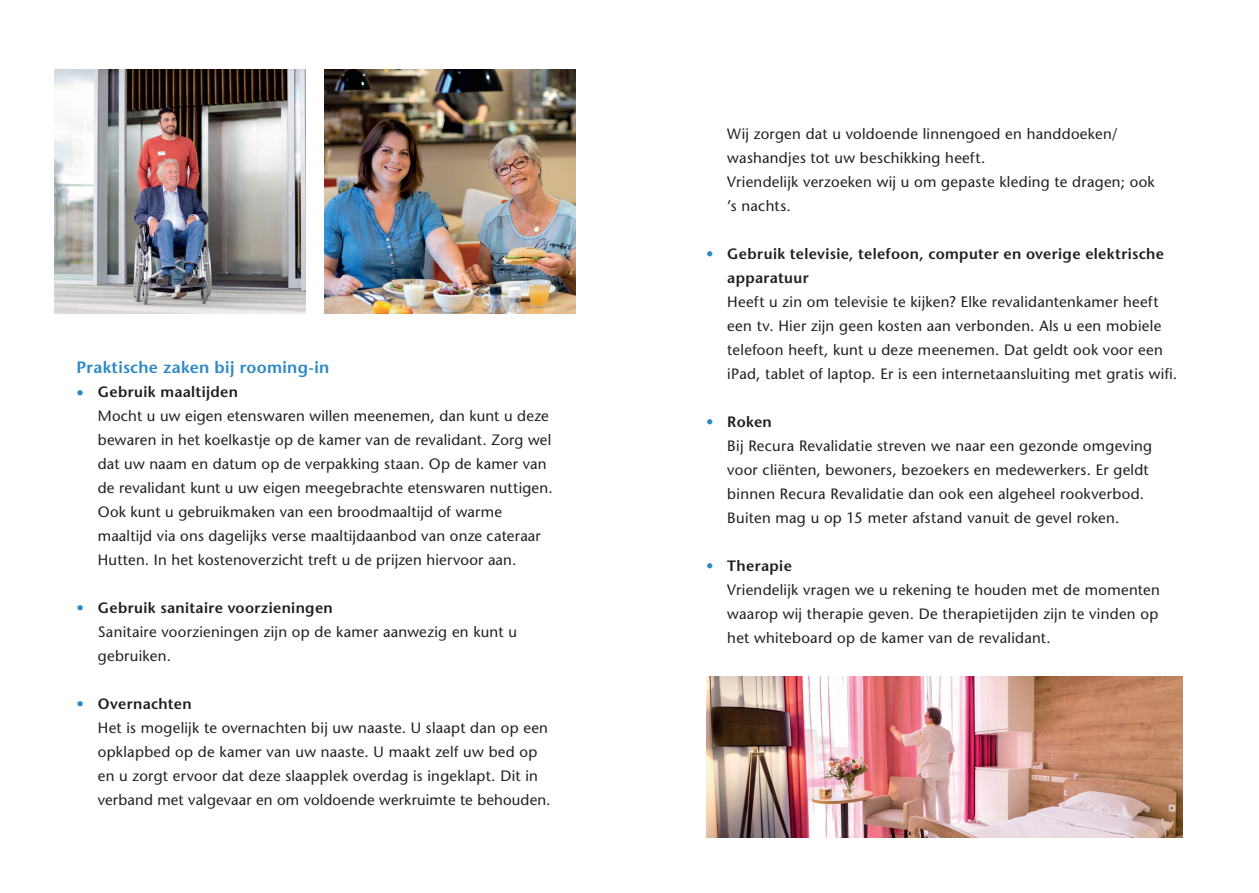
<style>
.page{position:relative;width:1259px;height:893px;background:#fff}
.page>*{position:absolute;margin:0;border:0;box-sizing:border-box;transform-origin:0 0}
.t1{font:600 16.5px "Stone Sans";letter-spacing:.02em;color:#2b89c5}
.t2{font:15px/24px "Stone Sans";letter-spacing:.015em;color:#231f20}
.t3{font:600 15px/24px "Stone Sans";letter-spacing:.025em;color:#231f20}
.s1{color:#2b89c5}
.s2{font-weight:600}
.s3{font-weight:600;color:#2b89c5}
</style>
<div class="page">
<img style="left:54px;top:69px;width:251px;height:244px">
<img style="left:324px;top:69px;width:251px;height:244px">
<img style="left:706px;top:676px;width:476px;height:161px">
<p class="t1" style="left:77px;top:357px;width:254px">Praktische zaken bij rooming-in</p>
<p class="t2" style="left:98px;top:380px;width:456px;text-indent:-21px"><span class="s1">•</span> <span class="s2">Gebruik maaltijden<br></span>Mocht u uw eigen etenswaren willen meenemen, dan kunt u deze bewaren in het koelkastje op de kamer van de revalidant. Zorg wel dat uw naam en datum op de verpakking staan. Op de kamer van de revalidant kunt u uw eigen meegebrachte etenswaren nuttigen.<br>Ook kunt u gebruikmaken van een broodmaaltijd of warme maaltijd via ons dagelijks verse maaltijdaanbod van onze cateraar Hutten. In het kostenoverzicht treft u de prijzen hiervoor aan.</p>
<p class="t2" style="left:98px;top:596px;width:420px;text-indent:-21px"><span class="s3">•</span> <span class="s2">Gebruik sanitaire voorzieningen<br></span>Sanitaire voorzieningen zijn op de kamer aanwezig en kunt u gebruiken.</p>
<p class="t2" style="left:98px;top:692px;width:454px;text-indent:-21px"><span class="s3">•</span> <span class="s2">Overnachten<br></span>Het is mogelijk te overnachten bij uw naaste. U slaapt dan op een opklapbed op de kamer van uw naaste. U maakt zelf uw bed op en u zorgt ervoor dat deze slaapplek overdag is ingeklapt. Dit in verband met valgevaar en om voldoende werkruimte te behouden.</p>
<p class="t2" style="left:727px;top:122px;width:429px">Wij zorgen dat u voldoende linnengoed en handdoeken/ washandjes tot uw beschikking heeft.<br>Vriendelijk verzoeken wij u om gepaste kleding te dragen; ook ’s nachts.</p>
<p class="t3" style="left:727px;top:242px;width:438px;text-indent:-21px"><span class="s1">•</span> Gebruik televisie, telefoon, computer en overige elektrische apparatuur</p>
<p class="t2" style="left:727px;top:290px;width:451px">Heeft u zin om televisie te kijken? Elke revalidantenkamer heeft een tv. Hier zijn geen kosten aan verbonden. Als u een mobiele telefoon heeft, kunt u deze meenemen. Dat geldt ook voor een iPad, tablet of laptop. Er is een internetaansluiting met gratis wifi.</p>
<p class="t2" style="left:727px;top:410px;width:426px;text-indent:-21px"><span class="s3">•</span> <span class="s2">Roken<br></span>Bij Recura Revalidatie streven we naar een gezonde omgeving voor cliënten, bewoners, bezoekers en medewerkers. Er geldt binnen Recura Revalidatie dan ook een algeheel rookverbod.<br>Buiten mag u op 15 meter afstand vanuit de gevel roken.</p>
<p class="t2" style="left:727px;top:554px;width:434px;text-indent:-21px"><span class="s3">•</span> <span class="s2">Therapie<br></span>Vriendelijk vragen we u rekening te houden met de momenten waarop wij therapie geven. De therapietijden zijn te vinden op het whiteboard op de kamer van de revalidant.</p>
</div>
